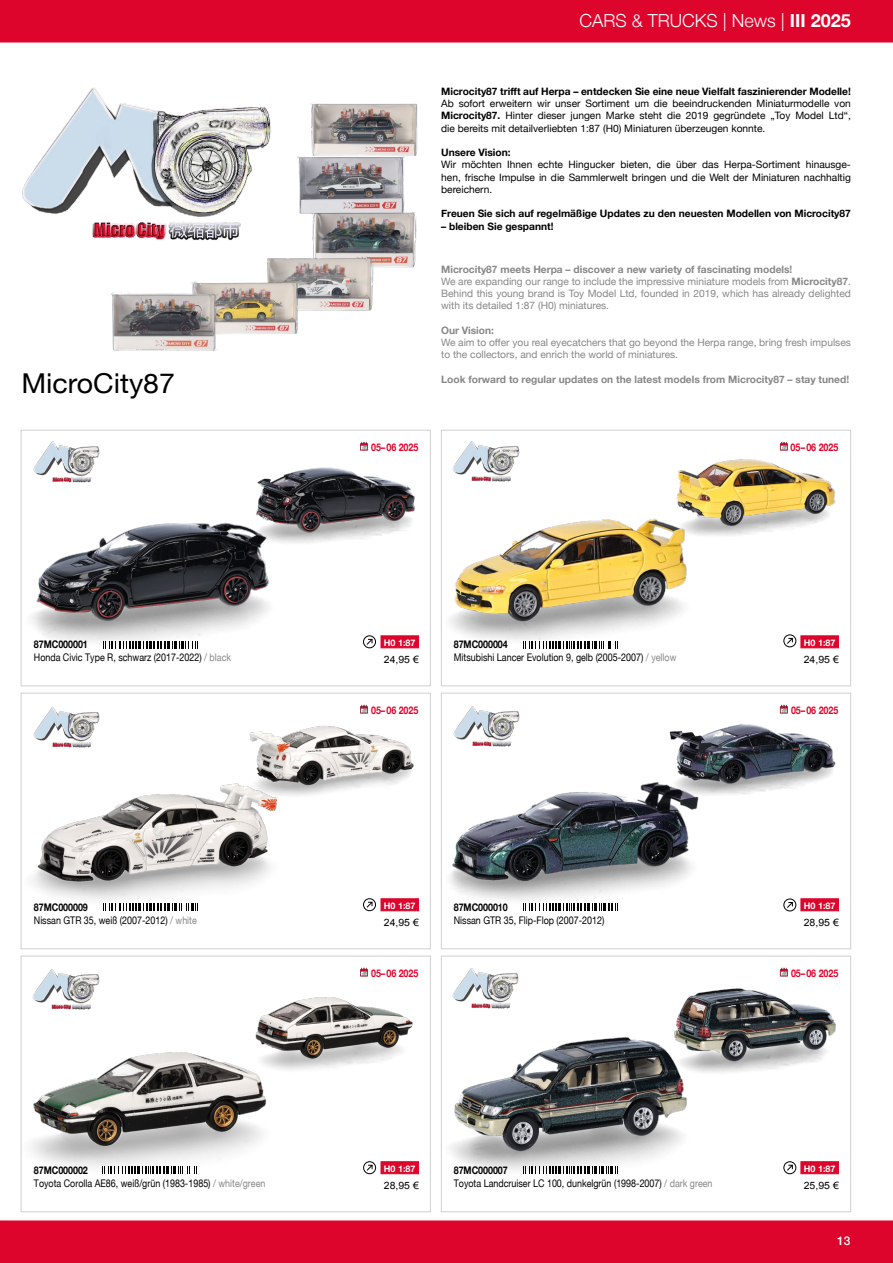
<style>
.page{position:relative;width:893px;height:1263px;background:#fff}
.page>*{position:absolute;margin:0;border:0;box-sizing:border-box;transform-origin:0 0}
.t1{font:27.3px "Helvetica Neue";color:#000;scale:1.04 1}
.t2{font:300 18px "Helvetica Neue";color:#fff}
.t3{font:700 18px "Helvetica Neue";color:#fff}
.t4{font:500 12px "Helvetica Neue";color:#fff}
.t5{font:10.5px "Helvetica Neue";color:#000;scale:.85 1}
.t6{font:700 10.5px "Helvetica Neue";letter-spacing:-.005em;color:#000;scale:.85 1}
.t7{font:700 10.5px "Helvetica Neue";letter-spacing:-.005em;color:#dd052b;scale:.85 1}
.t8{font:10.2px/12.3px "Helvetica Neue";color:#000;text-align:justify}
.t9{font:10.2px/12.3px "Helvetica Neue";color:#878787}
.t10{font:700 10.2px "Helvetica Neue";color:#000}
.t11{font:700 10.2px "Helvetica Neue";color:#878787}
.t12{font:10.05px "Arial";color:#000;scale:1.04 1}
.t13{font:700 9px "Helvetica Neue";color:#fff}
.s1{font-weight:700}
.s2{color:#878787}
</style>
<div class="page">
<img style="left:31px;top:523px;width:238px;height:126px">
<div style="left:21px;top:430px;width:410px;height:256px;border:1px solid #d0d0d0"></div>
<img style="left:450px;top:518px;width:237px;height:131px">
<img style="left:31px;top:783px;width:239px;height:121px">
<img style="left:449px;top:783px;width:243px;height:121px">
<img style="left:30px;top:1052px;width:237px;height:115px">
<div style="left:21px;top:956px;width:410px;height:256px;border:1px solid #d0d0d0"></div>
<img style="left:449px;top:1037px;width:238px;height:134px">
<div style="left:441px;top:956px;width:410px;height:256px;border:1px solid #d0d0d0"></div>
<img style="left:237px;top:434px;width:194px;height:132px">
<img style="left:234px;top:692px;width:197px;height:131px">
<img style="left:236px;top:967px;width:177px;height:118px">
<img style="left:657px;top:429px;width:194px;height:129px">
<img style="left:649px;top:686px;width:202px;height:137px">
<img style="left:654px;top:957px;width:197px;height:132px">
<img style="left:22px;top:87px;width:249px;height:153px">
<svg style="left:360px;top:968px;width:8px;height:8px"></svg>
<div style="left:381px;top:1161px;width:38px;height:13px;background:#dd052b;border:1px solid #dd052b"></div>
<svg style="left:780px;top:968px;width:8px;height:8px"></svg>
<div style="left:800px;top:1161px;width:39px;height:13px;background:#dd052b;border:1px solid #dd052b"></div>
<svg style="left:102px;top:1167px;width:95px;height:7px"></svg>
<svg style="left:523px;top:1166px;width:95px;height:8px"></svg>
<svg style="left:360px;top:705px;width:8px;height:8px"></svg>
<div style="left:381px;top:898px;width:38px;height:13px;background:#dd052b;border:1px solid #dd052b"></div>
<svg style="left:780px;top:705px;width:8px;height:8px"></svg>
<div style="left:800px;top:898px;width:39px;height:13px;background:#dd052b;border:1px solid #dd052b"></div>
<svg style="left:103px;top:904px;width:95px;height:7px"></svg>
<svg style="left:523px;top:904px;width:95px;height:7px"></svg>
<svg style="left:360px;top:442px;width:8px;height:9px"></svg>
<div style="left:381px;top:635px;width:38px;height:13px;background:#dd052b;border:1px solid #dd052b"></div>
<svg style="left:780px;top:442px;width:8px;height:9px"></svg>
<div style="left:800px;top:635px;width:39px;height:13px;background:#dd052b;border:1px solid #dd052b"></div>
<svg style="left:103px;top:641px;width:95px;height:7px"></svg>
<svg style="left:523px;top:641px;width:95px;height:7px"></svg>
<div style="left:363px;top:635px;width:13px;height:13px;border:1px solid #000;border-radius:50%"></div>
<svg style="left:366px;top:638px;width:7px;height:7px"></svg>
<div style="left:783px;top:634px;width:13px;height:13px;border:1px solid #000;border-radius:50%"></div>
<svg style="left:787px;top:637px;width:6px;height:7px"></svg>
<div style="left:363px;top:898px;width:13px;height:13px;border:1px solid #000;border-radius:50%"></div>
<svg style="left:366px;top:901px;width:7px;height:7px"></svg>
<div style="left:783px;top:898px;width:13px;height:13px;border:1px solid #000;border-radius:50%"></div>
<svg style="left:786px;top:902px;width:7px;height:7px"></svg>
<div style="left:363px;top:1161px;width:13px;height:13px;border:1px solid #000;border-radius:50%"></div>
<svg style="left:366px;top:1164px;width:7px;height:7px"></svg>
<div style="left:783px;top:1161px;width:13px;height:13px;border:1px solid #000;border-radius:50%"></div>
<svg style="left:787px;top:1164px;width:6px;height:7px"></svg>
<div style="left:0;top:1220px;width:893px;height:43px;background:#dd052b"></div>
<div style="left:0;top:0;width:893px;height:43px;background:#dd052b"></div>
<img style="left:312px;top:229px;width:105px;height:39px">
<img style="left:254px;top:239px;width:134px;height:72px">
<img style="left:297px;top:156px;width:120px;height:73px">
<img style="left:33px;top:441px;width:67px;height:42px">
<img style="left:452px;top:441px;width:68px;height:41px">
<img style="left:33px;top:707px;width:67px;height:41px">
<img style="left:453px;top:706px;width:67px;height:41px">
<img style="left:32px;top:969px;width:68px;height:41px">
<img style="left:452px;top:968px;width:67px;height:41px">
<img style="left:232px;top:262px;width:81px;height:72px">
<img style="left:298px;top:103px;width:120px;height:70px">
<img style="left:111px;top:281px;width:121px;height:70px">
<h1 class="t1" style="left:21px;top:363px;width:149px">MicroCity87</h1>
<h2 class="t2" style="left:548px;top:6px;width:259px">CARS &amp; TRUCKS | News | <span class="s1">03-04</span></h2>
<h2 class="t3" style="left:840px;top:7px;width:12px">3</h2>
<h2 class="t2" style="left:580px;top:6px;width:273px">CARS &amp; TRUCKS | News | <span class="s1">III 2025</span></h2>
<p class="t10" style="left:441px;top:83px;width:411px">Microcity87 trifft auf Herpa – entdecken Sie eine neue Vielfalt faszinierender Modelle!</p>
<p class="t8" style="left:441px;top:98px;width:411px">Ab sofort erweitern wir unser Sortiment um die beeindruckenden Miniaturmodelle von <span class="s1">Microcity87.</span> Hinter dieser jungen Marke steht die 2019 gegründete „Toy Model Ltd“, die bereits mit detailverliebten 1:87 (H0) Miniaturen überzeugen konnte.</p>
<p class="t10" style="left:441px;top:145px;width:71px">Unsere Vision:</p>
<p class="t8" style="left:441px;top:159px;width:411px">Wir möchten Ihnen echte Hingucker bieten, die über das Herpa-Sortiment hinausge&shy;hen, frische Impulse in die Sammlerwelt bringen und die Welt der Miniaturen nachhaltig bereichern.</p>
<p class="t10" style="left:441px;top:206px;width:411px">Freuen Sie sich auf regelmäßige Updates zu den neuesten Modellen von Microcity87</p>
<p class="t10" style="left:441px;top:218px;width:114px">– bleiben Sie gespannt!</p>
<p class="t9" style="left:441px;top:263px;width:411px"><span class="s1">Microcity87 meets Herpa – discover a new variety of fascinating models!<br></span>We are expanding our range to include the impressive miniature models from <span class="s1">Microcity87</span>.<br>Behind this young brand is Toy Model Ltd, founded in 2019, which has already delighted with its detailed 1:87 (H0) miniatures.</p>
<p class="t11" style="left:441px;top:322px;width:54px">Our Vision:</p>
<p class="t9" style="left:441px;top:337px;width:411px">We aim to offer you real eyecatchers that go beyond the Herpa range, bring fresh impulses to the collectors, and enrich the world of miniatures.</p>
<p class="t11" style="left:441px;top:371px;width:409px">Look forward to regular updates on the latest models from Microcity87 – stay tuned!</p>
<p class="t7" style="left:371px;top:439px;width:57px">05–06 2025</p>
<p class="t7" style="left:790px;top:439px;width:58px">05–06 2025</p>
<p class="t6" style="left:34px;top:636px;width:65px">87MC000001</p>
<p class="t13" style="left:384px;top:635px;width:33px">H0 1:87</p>
<p class="t5" style="left:34px;top:651px;width:233px">Honda Civic Type R, schwarz (2017-2022) <span class="s2">/ black</span></p>
<p class="t6" style="left:454px;top:636px;width:65px">87MC000004</p>
<p class="t13" style="left:804px;top:635px;width:33px">H0 1:87</p>
<p class="t5" style="left:454px;top:651px;width:263px">Mitsubishi Lancer Evolution 9, gelb (2005-2007) <span class="s2">/ yellow</span></p>
<p class="t12" style="left:384px;top:653px;width:35px">24,95 €</p>
<p class="t12" style="left:804px;top:653px;width:35px">24,95 €</p>
<p class="t7" style="left:371px;top:702px;width:57px">05–06 2025</p>
<p class="t7" style="left:791px;top:702px;width:57px">05–06 2025</p>
<p class="t6" style="left:34px;top:899px;width:65px">87MC000009</p>
<p class="t13" style="left:384px;top:898px;width:33px">H0 1:87</p>
<p class="t5" style="left:34px;top:914px;width:193px">Nissan GTR 35, weiß (2007-2012) <span class="s2">/ white</span></p>
<p class="t6" style="left:454px;top:899px;width:65px">87MC000010</p>
<p class="t13" style="left:804px;top:898px;width:33px">H0 1:87</p>
<p class="t5" style="left:454px;top:914px;width:179px">Nissan GTR 35, Flip-Flop (2007-2012)</p>
<p class="t12" style="left:384px;top:916px;width:35px">24,95 €</p>
<p class="t12" style="left:804px;top:916px;width:35px">28,95 €</p>
<p class="t7" style="left:371px;top:964px;width:57px">05–06 2025</p>
<p class="t7" style="left:791px;top:964px;width:57px">05–06 2025</p>
<p class="t6" style="left:34px;top:1162px;width:65px">87MC000002</p>
<p class="t13" style="left:384px;top:1161px;width:33px">H0 1:87</p>
<p class="t5" style="left:34px;top:1176px;width:274px">Toyota Corolla AE86, weiß/grün (1983-1985) <span class="s2">/ white/green</span></p>
<p class="t6" style="left:454px;top:1162px;width:65px">87MC000007</p>
<p class="t13" style="left:804px;top:1161px;width:33px">H0 1:87</p>
<p class="t5" style="left:454px;top:1176px;width:306px">Toyota Landcruiser LC 100, dunkelgrün (1998-2007) <span class="s2">/ dark green</span></p>
<p class="t12" style="left:384px;top:1179px;width:35px">28,95 €</p>
<p class="t12" style="left:804px;top:1179px;width:35px">25,95 €</p>
<p class="t4" style="left:837px;top:1231px;width:15px">13</p>
</div>
